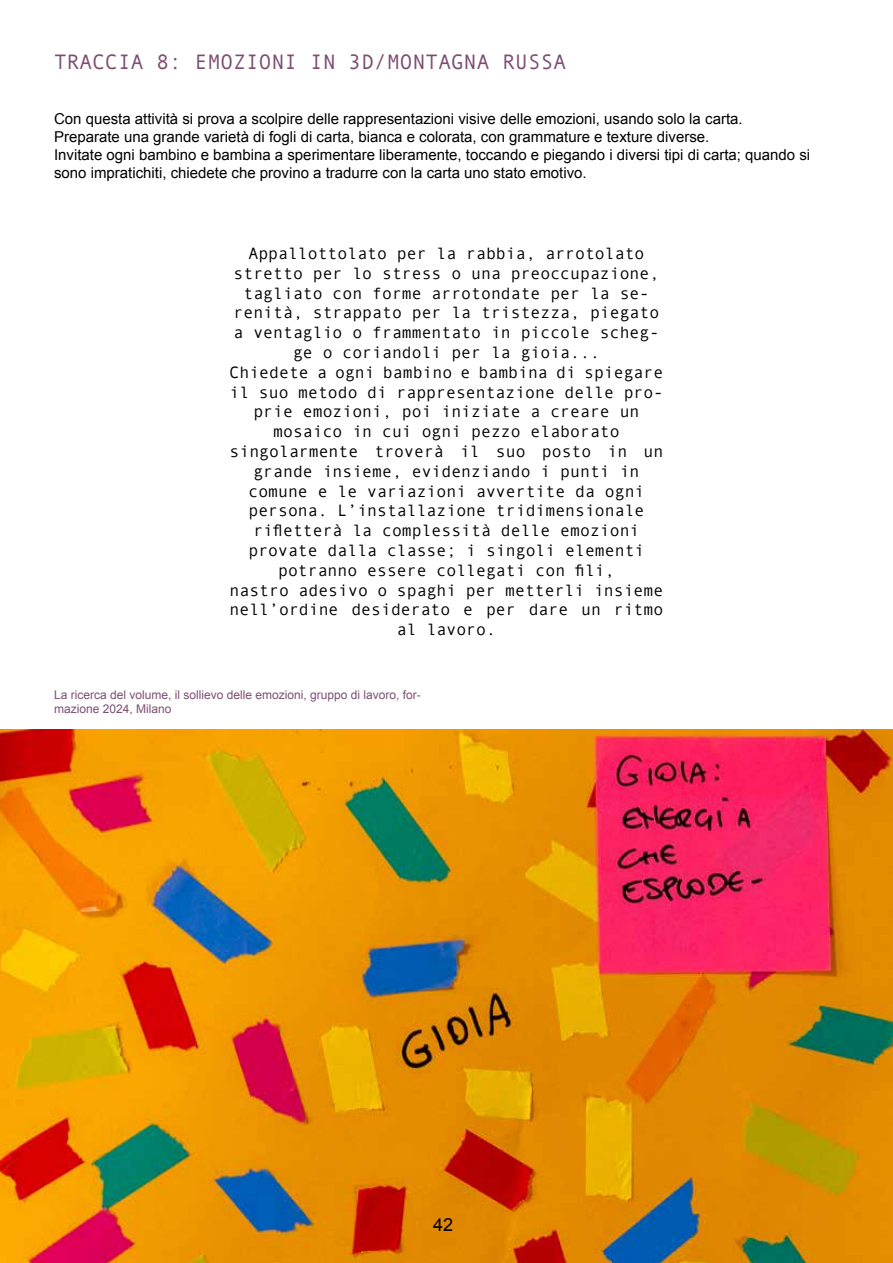
<style>
.page{position:relative;width:893px;height:1263px;background:#fff}
.page>*{position:absolute;margin:0;border:0;box-sizing:border-box;transform-origin:0 0}
.t1{font:21px "Andale Mono";letter-spacing:.01em;color:#7d4e72}
.t2{font:18px "Arial";color:#000}
.t3{font:16.5px/19.8px "Andale Mono";color:#000;text-align:center}
.t4{font:15px/18px "Arial";color:#000}
.t5{font:12px/14.4px "Arial";color:#7d4f73}
</style>
<div class="page">
<img style="left:0;top:729px;width:893px;height:534px">
<p class="t1" style="left:54px;top:48px;width:514px">TRACCIA 8: EMOZIONI IN 3D/MONTAGNA RUSSA</p>
<p class="t4" style="left:54px;top:110px;width:758px">Con questa attività si prova a scolpire delle rappresentazioni visive delle emozioni, usando solo la carta.<br>Preparate una grande varietà di fogli di carta, bianca e colorata, con grammature e texture diverse.<br>Invitate ogni bambino e bambina a sperimentare liberamente, toccando e piegando i diversi tipi di carta; quando si sono impratichiti, chiedete che provino a tradurre con la carta uno stato emotivo.</p>
<p class="t3" style="left:230px;top:243px;width:435px">Appallottolato per la rabbia, arrotolato stretto per lo stress o una preoccupazione, tagliato con forme arrotondate per la se&shy;renità, strappato per la tristezza, piegato a ventaglio o frammentato in piccole scheg&shy;ge o coriandoli per la gioia...<br>Chiedete a ogni bambino e bambina di spiegare il suo metodo di rappresentazione delle pro&shy;prie emozioni, poi iniziate a creare un mosaico in cui ogni pezzo elaborato singolarmente troverà il suo posto in un grande insieme, evidenziando i punti in comune e le variazioni avvertite da ogni persona. L’installazione tridimensionale rifletterà la complessità delle emozioni provate dalla classe; i singoli elementi potranno essere collegati con fili,<br>nastro adesivo o spaghi per metterli insieme nell’ordine desiderato e per dare un ritmo al lavoro.</p>
<p class="t5" style="left:54px;top:687px;width:368px">La ricerca del volume, il sollievo delle emozioni, gruppo di lavoro, for&shy;mazione 2024, Milano</p>
<p class="t2" style="left:433px;top:1213px;width:22px">42</p>
</div>
